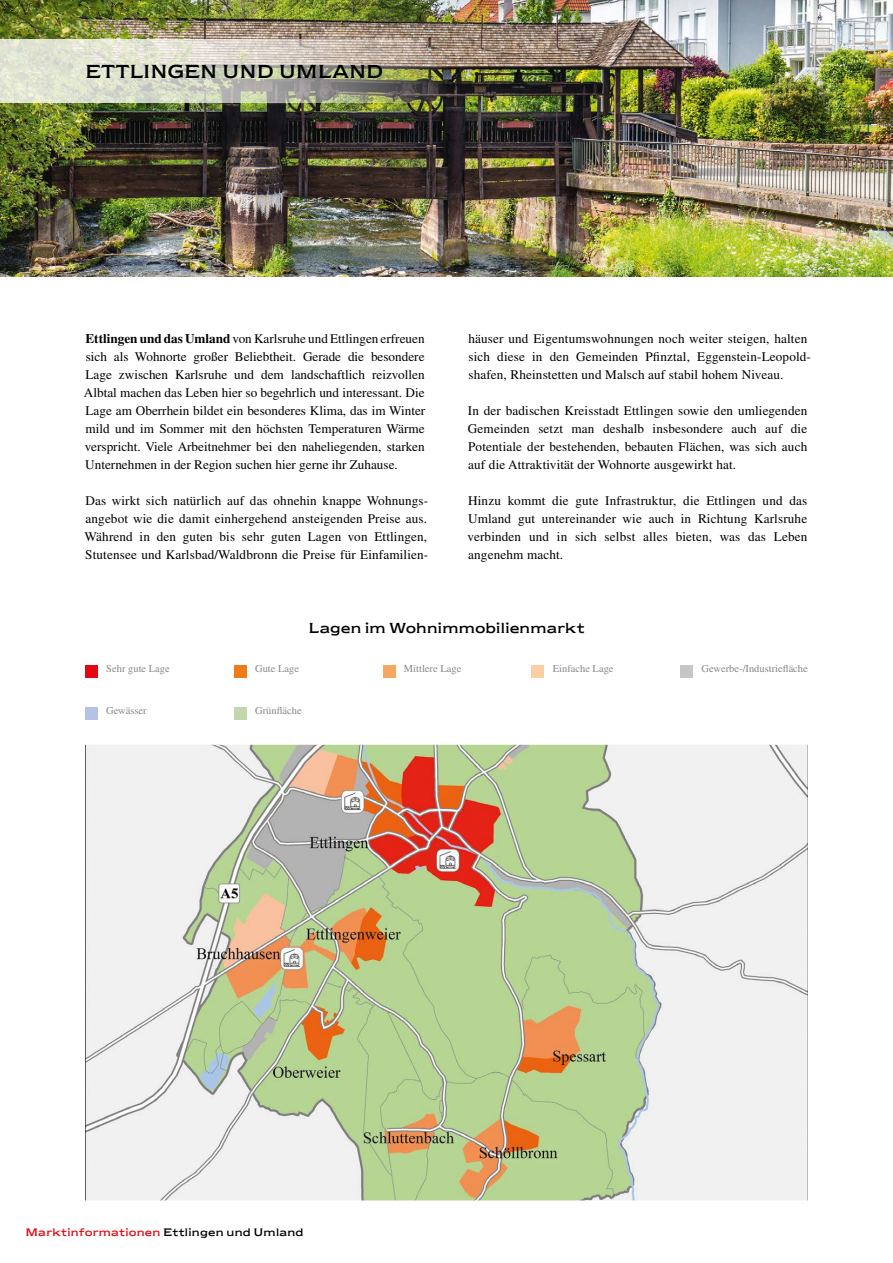
<style>
.page{position:relative;width:893px;height:1263px;background:#fff}
.page>*{position:absolute;margin:0;border:0;box-sizing:border-box;transform-origin:0 0}
.t1{font:19.5px "Newtext EFML";color:#000}
.t2{font:15px "Newtext EFML";letter-spacing:.02em;color:#000}
.t3{font:13.2px/18px "Times LTW1 G";letter-spacing:.01em;color:#000;text-align:justify}
.t4{font:11.25px "Newtext EFML";letter-spacing:.025em;color:#e30613}
.t5{font:10.5px "Times LTW1 G";color:#878787}
.s1{font-weight:700}
.s2{color:#000}
</style>
<div class="page">
<img style="left:0;top:0;width:893px;height:276px">
<img style="left:0;top:39px;width:447px;height:64px">
<img style="left:85px;top:745px;width:723px;height:455px">
<div style="left:85px;top:665px;width:13px;height:12px;background:#e30613"></div>
<div style="left:234px;top:665px;width:13px;height:12px;background:#ef7d17"></div>
<div style="left:383px;top:665px;width:12px;height:12px;background:#f6a760"></div>
<div style="left:531px;top:665px;width:13px;height:12px;background:#fbcfa6"></div>
<div style="left:680px;top:665px;width:13px;height:12px;background:#c6c6c6"></div>
<div style="left:85px;top:707px;width:13px;height:13px;background:#b3c2e5"></div>
<div style="left:234px;top:707px;width:13px;height:13px;background:#c2d7ad"></div>
<h1 class="t1" style="left:85px;top:60px;width:300px">ETTLINGEN UND UMLAND</h1>
<p class="t3" style="left:84px;top:329px;width:343px"><span class="s1">Ettlingen und das Umland</span> von Karlsruhe und Ettlingen erfreuen sich als Wohnorte großer Beliebtheit. Gerade die besondere Lage zwischen Karlsruhe und dem landschaftlich reizvollen Albtal machen das Leben hier so begehrlich und interessant. Die Lage am Oberrhein bildet ein besonderes Klima, das im Winter mild und im Sommer mit den höchsten Temperaturen Wärme verspricht. Viele Arbeitnehmer bei den naheliegenden, starken Unternehmen in der Region suchen hier gerne ihr Zuhause.</p>
<p class="t3" style="left:84px;top:491px;width:345px">Das wirkt sich natürlich auf das ohnehin knappe Wohnungs&shy;angebot wie die damit einhergehend ansteigenden Preise aus.<br>Während in den guten bis sehr guten Lagen von Ettlingen, Stutensee und Karlsbad/Waldbronn die Preise für Einfamilien-</p>
<p class="t3" style="left:468px;top:329px;width:344px;text-align:left">häuser und Eigentumswohnungen noch weiter steigen, halten sich diese in den Gemeinden Pfinztal, Eggenstein-Leopold&shy;shafen, Rheinstetten und Malsch auf stabil hohem Niveau.</p>
<p class="t3" style="left:468px;top:401px;width:341px">In der badischen Kreisstadt Ettlingen sowie den umliegenden Gemeinden setzt man deshalb insbesondere auch auf die Potentiale der bestehenden, bebauten Flächen, was sich auch auf die Attraktivität der Wohnorte ausgewirkt hat.</p>
<p class="t3" style="left:468px;top:491px;width:341px">Hinzu kommt die gute Infrastruktur, die Ettlingen und das Umland gut untereinander wie auch in Richtung Karlsruhe verbinden und in sich selbst alles bieten, was das Leben angenehm macht.</p>
<p class="t2" style="left:309px;top:619px;width:277px">Lagen im Wohnimmobilienmarkt</p>
<p class="t2" style="left:309px;top:621px;width:277px">Lagen im Wohnimmobilienmarkt</p>
<p class="t5" style="left:106px;top:662px;width:65px">Sehr gute Lage</p>
<p class="t5" style="left:255px;top:662px;width:46px">Gute Lage</p>
<p class="t5" style="left:404px;top:662px;width:59px">Mittlere Lage</p>
<p class="t5" style="left:553px;top:662px;width:62px">Einfache Lage</p>
<p class="t5" style="left:702px;top:662px;width:108px">Gewerbe-/Industriefläche</p>
<p class="t5" style="left:106px;top:705px;width:42px">Gewässer</p>
<p class="t5" style="left:255px;top:705px;width:48px">Grünfläche</p>
<p class="t4" style="left:26px;top:1226px;width:280px">Marktinformationen <span class="s2">Ettlingen und Umland</span></p>
</div>
